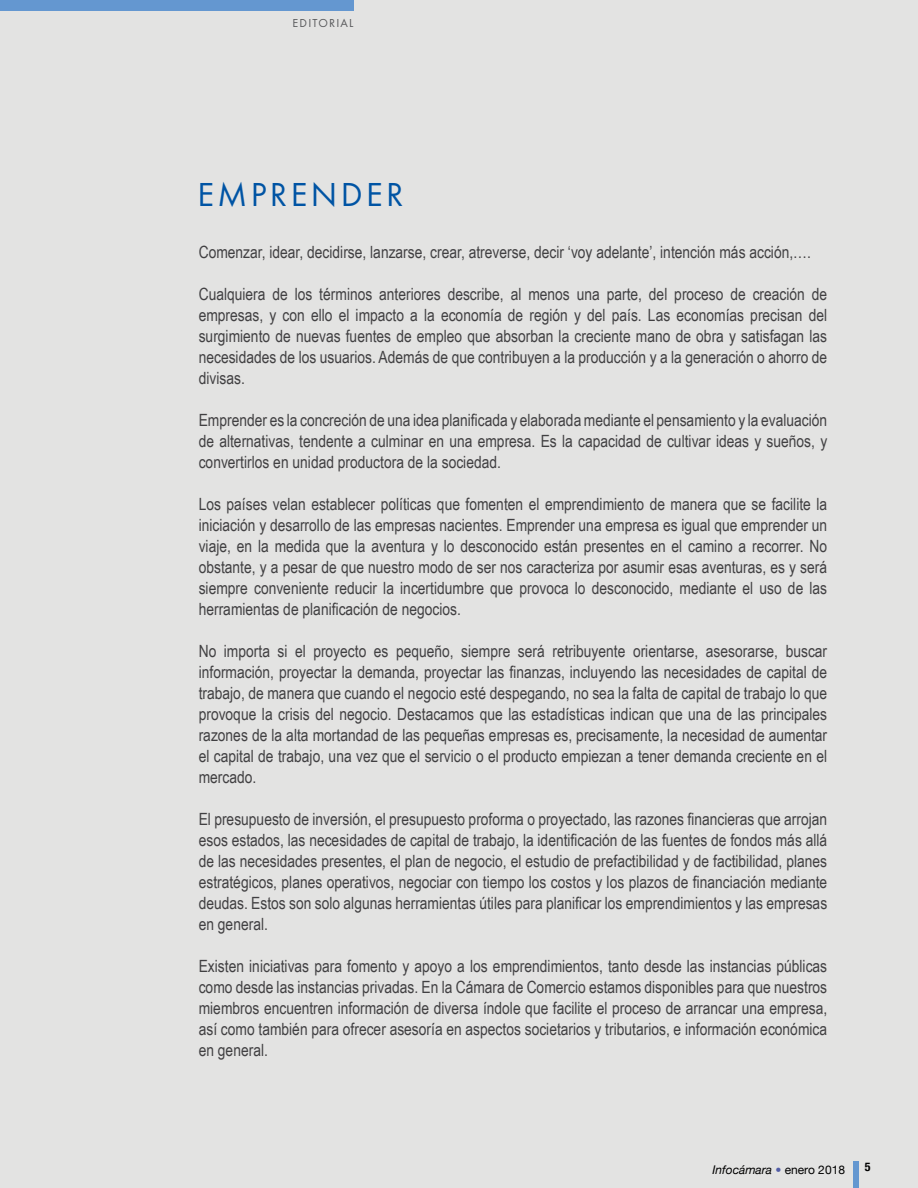
<style>
.page{position:relative;width:918px;height:1188px;background:#e3e3e2}
.page>*{position:absolute;margin:0;border:0;box-sizing:border-box;transform-origin:0 0}
.t1{font:34.5px "Futura T";color:#0054a4}
.t2{font:16.8px/21px "Arial Narrow";color:#414042;text-align:justify}
.t3{font:italic 12px "Helvetica Neue";color:#000}
.t4{font:12px "Futura T";letter-spacing:.1em;color:#58595b}
.t5{font:700 condensed 12px "Helvetica Neue";color:#000}
.t6{font:10.5px "Helvetica Neue";color:#000}
.s1{color:#525da6}
.s2{font-style:normal}
</style>
<div class="page">
<div style="left:0;top:0;width:353px;height:11px;background:#6497d0"></div>
<div style="left:853px;top:1161px;width:6px;height:27px;background:#6497d0"></div>
<p class="t4" style="left:293px;top:16px;width:62px">EDITORIAL</p>
<h1 class="t1" style="left:197px;top:174px;width:96px">EMPRENDER</h1>
<p class="t2" style="left:199px;top:241px;width:614px">Comenzar, idear, decidirse, lanzarse, crear, atreverse, decir ‘voy adelante’, intención más acción,….</p>
<p class="t2" style="left:199px;top:283px;width:630px">Cualquiera de los términos anteriores describe, al menos una parte, del proceso de creación de empresas, y con ello el impacto a la economía de región y del país. Las economías precisan del surgimiento de nuevas fuentes de empleo que absorban la creciente mano de obra y satisfagan las necesidades de los usuarios. Además de que contribuyen a la producción y a la generación o ahorro de divisas.</p>
<p class="t2" style="left:199px;top:409px;width:630px">Emprender es la concreción de una idea planificada y elaborada mediante el pensamiento y la evaluación de alternativas, tendente a culminar en una empresa. Es la capacidad de cultivar ideas y sueños, y convertirlos en unidad productora de la sociedad.</p>
<p class="t2" style="left:199px;top:493px;width:630px">Los países velan establecer políticas que fomenten el emprendimiento de manera que se facilite la iniciación y desarrollo de las empresas nacientes. Emprender una empresa es igual que emprender un viaje, en la medida que la aventura y lo desconocido están presentes en el camino a recorrer. No obstante, y a pesar de que nuestro modo de ser nos caracteriza por asumir esas aventuras, es y será siempre conveniente reducir la incertidumbre que provoca lo desconocido, mediante el uso de las herramientas de planificación de negocios.</p>
<p class="t2" style="left:199px;top:640px;width:630px">No importa si el proyecto es pequeño, siempre será retribuyente orientarse, asesorarse, buscar información, proyectar la demanda, proyectar las finanzas, incluyendo las necesidades de capital de trabajo, de manera que cuando el negocio esté despegando, no sea la falta de capital de trabajo lo que provoque la crisis del negocio. Destacamos que las estadísticas indican que una de las principales razones de la alta mortandad de las pequeñas empresas es, precisamente, la necesidad de aumentar el capital de trabajo, una vez que el servicio o el producto empiezan a tener demanda creciente en el mercado.</p>
<p class="t2" style="left:199px;top:808px;width:630px">El presupuesto de inversión, el presupuesto proforma o proyectado, las razones financieras que arrojan esos estados, las necesidades de capital de trabajo, la identificación de las fuentes de fondos más allá de las necesidades presentes, el plan de negocio, el estudio de prefactibilidad y de factibilidad, planes estratégicos, planes operativos, negociar con tiempo los costos y los plazos de financiación mediante deudas. Estos son solo algunas herramientas útiles para planificar los emprendimientos y las empresas en general.</p>
<p class="t2" style="left:199px;top:955px;width:630px">Existen iniciativas para fomento y apoyo a los emprendimientos, tanto desde las instancias públicas como desde las instancias privadas. En la Cámara de Comercio estamos disponibles para que nuestros miembros encuentren información de diversa índole que facilite el proceso de arrancar una empresa, así como también para ofrecer asesoría en aspectos societarios y tributarios, e información económica en general.</p>
<p class="t3" style="left:713px;top:1161px;width:134px">Infocámara <span class="s1">•</span> <span class="s2">enero 2018</span></p>
<p class="t5" style="left:865px;top:1157px;width:7px">5</p>
<p class="t3" style="left:702px;top:1160px;width:134px">Infocámar <span class="s1">•</span> <span class="s2">enero 2018</span></p>
<p class="t6" style="left:865px;top:1160px;width:7px">5</p>
</div>
